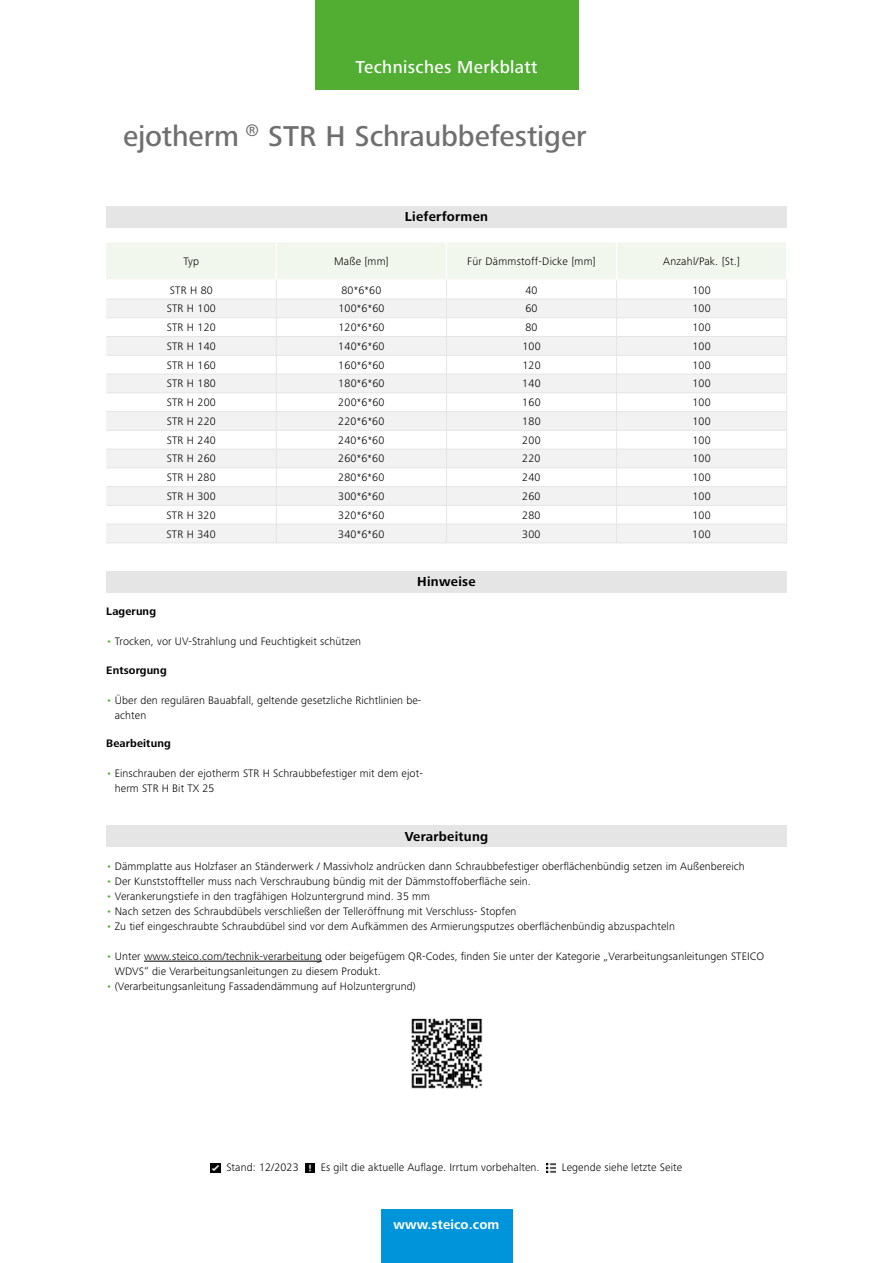
<style>
.page{position:relative;width:893px;height:1263px;background:#fff}
.page>*{position:absolute;margin:0;border:0;box-sizing:border-box;transform-origin:0 0}
.t1{font:500 29.7px "Frutiger Next LTW1 G";letter-spacing:-.005em;color:#706f6f}
.t2{font:500 18px "Frutiger Next LTW1 G";letter-spacing:.02em;color:#fff}
.t3{font:700 13.5px "Frutiger Next LTW1 G";letter-spacing:.02em;color:#000}
.t4{font:700 13.5px "Frutiger Next LTW1 G";letter-spacing:.01em;color:#fff}
.t5{font:300 11.25px/15px "Frutiger Next LTW1 G";letter-spacing:.01em;color:#000}
.t6{font:700 11.25px "Frutiger Next LTW1 G";letter-spacing:.01em;color:#000}
.s1{color:#52ae32}
</style>
<div class="page">
<div style="left:106px;top:206px;width:681px;height:21px;background:#e5e5e5"></div>
<svg style="left:106px;top:242px;width:681px;height:301px"></svg>
<hr style="left:106px;top:543px;width:170px;height:1px;background:#e5e5e5">
<hr style="left:276px;top:543px;width:170px;height:1px;background:#e5e5e5">
<hr style="left:446px;top:543px;width:171px;height:1px;background:#e5e5e5">
<hr style="left:617px;top:543px;width:170px;height:1px;background:#e5e5e5">
<div style="left:106px;top:571px;width:681px;height:21px;background:#e5e5e5"></div>
<div style="left:106px;top:826px;width:681px;height:21px;background:#e5e5e5"></div>
<hr style="left:144px;top:961px;width:178px;height:1px;background:#000">
<img style="left:411px;top:1018px;width:72px;height:71px">
<div style="left:315px;top:0;width:263px;height:89px;background:#52ae32"></div>
<div style="left:381px;top:1210px;width:131px;height:53px;background:#0095db"></div>
<svg style="left:211px;top:1163px;width:9px;height:9px"></svg>
<svg style="left:305px;top:1163px;width:9px;height:9px"></svg>
<svg style="left:546px;top:1163px;width:9px;height:9px"></svg>
<h2 class="t2" style="left:355px;top:56px;width:184px">Technisches Merkblatt</h2>
<h1 class="t1" style="left:123px;top:119px;width:465px">ejotherm <sup>®</sup> STR H Schraubbefestiger</h1>
<p class="t3" style="left:405px;top:209px;width:85px">Lieferformen</p>
<p class="t5" style="left:183px;top:254px;width:17px">Typ</p>
<p class="t5" style="left:334px;top:254px;width:56px">Maße [mm]</p>
<p class="t5" style="left:467px;top:254px;width:130px">Für Dämmstoff-Dicke [mm]</p>
<p class="t5" style="left:663px;top:254px;width:78px">Anzahl/Pak. [St.]</p>
<p class="t5" style="left:170px;top:282px;width:44px">STR H 80</p>
<p class="t5" style="left:341px;top:282px;width:42px">80*6*60</p>
<p class="t5" style="left:525px;top:282px;width:14px">40</p>
<p class="t5" style="left:692px;top:282px;width:20px">100</p>
<p class="t5" style="left:167px;top:301px;width:51px">STR H 100</p>
<p class="t5" style="left:338px;top:301px;width:48px">100*6*60</p>
<p class="t5" style="left:525px;top:301px;width:14px">60</p>
<p class="t5" style="left:692px;top:301px;width:20px">100</p>
<p class="t5" style="left:167px;top:320px;width:51px">STR H 120</p>
<p class="t5" style="left:338px;top:320px;width:48px">120*6*60</p>
<p class="t5" style="left:525px;top:320px;width:14px">80</p>
<p class="t5" style="left:692px;top:320px;width:20px">100</p>
<p class="t5" style="left:167px;top:339px;width:51px">STR H 140</p>
<p class="t5" style="left:338px;top:339px;width:48px">140*6*60</p>
<p class="t5" style="left:522px;top:339px;width:20px">100</p>
<p class="t5" style="left:692px;top:339px;width:20px">100</p>
<p class="t5" style="left:167px;top:357px;width:51px">STR H 160</p>
<p class="t5" style="left:338px;top:357px;width:48px">160*6*60</p>
<p class="t5" style="left:522px;top:357px;width:20px">120</p>
<p class="t5" style="left:692px;top:357px;width:20px">100</p>
<p class="t5" style="left:167px;top:376px;width:51px">STR H 180</p>
<p class="t5" style="left:338px;top:376px;width:48px">180*6*60</p>
<p class="t5" style="left:522px;top:376px;width:20px">140</p>
<p class="t5" style="left:692px;top:376px;width:20px">100</p>
<p class="t5" style="left:167px;top:395px;width:51px">STR H 200</p>
<p class="t5" style="left:338px;top:395px;width:48px">200*6*60</p>
<p class="t5" style="left:522px;top:395px;width:20px">160</p>
<p class="t5" style="left:692px;top:395px;width:20px">100</p>
<p class="t5" style="left:167px;top:414px;width:51px">STR H 220</p>
<p class="t5" style="left:338px;top:414px;width:48px">220*6*60</p>
<p class="t5" style="left:522px;top:414px;width:20px">180</p>
<p class="t5" style="left:692px;top:414px;width:20px">100</p>
<p class="t5" style="left:167px;top:432px;width:51px">STR H 240</p>
<p class="t5" style="left:338px;top:432px;width:48px">240*6*60</p>
<p class="t5" style="left:522px;top:432px;width:20px">200</p>
<p class="t5" style="left:692px;top:432px;width:20px">100</p>
<p class="t5" style="left:167px;top:451px;width:51px">STR H 260</p>
<p class="t5" style="left:338px;top:451px;width:48px">260*6*60</p>
<p class="t5" style="left:522px;top:451px;width:20px">220</p>
<p class="t5" style="left:692px;top:451px;width:20px">100</p>
<p class="t5" style="left:167px;top:470px;width:51px">STR H 280</p>
<p class="t5" style="left:338px;top:470px;width:48px">280*6*60</p>
<p class="t5" style="left:522px;top:470px;width:20px">240</p>
<p class="t5" style="left:692px;top:470px;width:20px">100</p>
<p class="t5" style="left:167px;top:489px;width:51px">STR H 300</p>
<p class="t5" style="left:338px;top:489px;width:48px">300*6*60</p>
<p class="t5" style="left:522px;top:489px;width:20px">260</p>
<p class="t5" style="left:692px;top:489px;width:20px">100</p>
<p class="t5" style="left:167px;top:507px;width:51px">STR H 320</p>
<p class="t5" style="left:338px;top:507px;width:48px">320*6*60</p>
<p class="t5" style="left:522px;top:507px;width:20px">280</p>
<p class="t5" style="left:692px;top:507px;width:20px">100</p>
<p class="t5" style="left:167px;top:526px;width:51px">STR H 340</p>
<p class="t5" style="left:338px;top:526px;width:48px">340*6*60</p>
<p class="t5" style="left:522px;top:526px;width:20px">300</p>
<p class="t5" style="left:692px;top:526px;width:20px">100</p>
<p class="t3" style="left:417px;top:574px;width:60px">Hinweise</p>
<p class="t6" style="left:106px;top:605px;width:51px">Lagerung</p>
<p class="t5" style="left:106px;top:634px;width:256px"><span class="s1">•</span> Trocken, vor UV-Strahlung und Feuchtigkeit schützen</p>
<p class="t6" style="left:106px;top:664px;width:62px">Entsorgung</p>
<p class="t5" style="left:115px;top:693px;width:308px;text-indent:-9px"><span class="s1">•</span> Über den regulären Bauabfall, geltende gesetzliche Richtlinien be&shy;achten</p>
<p class="t6" style="left:106px;top:737px;width:66px">Bearbeitung</p>
<p class="t5" style="left:115px;top:766px;width:310px;text-indent:-9px"><span class="s1">•</span> Einschrauben der ejotherm STR H Schraubbefestiger mit dem ejot&shy;herm STR H Bit TX 25</p>
<p class="t3" style="left:405px;top:828px;width:85px">Verarbeitung</p>
<p class="t5" style="left:106px;top:859px;width:640px"><span class="s1">•</span> Dämmplatte aus Holzfaser an Ständerwerk / Massivholz andrücken dann Schraubbefestiger oberflächenbündig setzen im Außenbereich</p>
<p class="t5" style="left:106px;top:874px;width:426px"><span class="s1">•</span> Der Kunststoffteller muss nach Verschraubung bündig mit der Dämmstoffoberfläche sein.</p>
<p class="t5" style="left:106px;top:889px;width:325px"><span class="s1">•</span> Verankerungstiefe in den tragfähigen Holzuntergrund mind. 35 mm</p>
<p class="t5" style="left:106px;top:904px;width:412px"><span class="s1">•</span> Nach setzen des Schraubdübels verschließen der Telleröffnung mit Verschluss- Stopfen</p>
<p class="t5" style="left:106px;top:919px;width:570px"><span class="s1">•</span> Zu tief eingeschraubte Schraubdübel sind vor dem Aufkämmen des Armierungsputzes oberflächenbündig abzuspachteln</p>
<p class="t5" style="left:115px;top:949px;width:651px;text-indent:-9px"><span class="s1">•</span> Unter www.steico.com/technik-verarbeitung oder beigefügem QR-Codes, finden Sie unter der Kategorie „Verarbeitungsanleitungen STEICO<br>WDVS“ die Verarbeitungsanleitungen zu diesem Produkt.</p>
<p class="t5" style="left:106px;top:979px;width:311px"><span class="s1">•</span> (Verarbeitungsanleitung Fassadendämmung auf Holzuntergrund)</p>
<p class="t5" style="left:226px;top:1160px;width:74px">Stand: 12/2023</p>
<p class="t5" style="left:321px;top:1160px;width:220px">Es gilt die aktuelle Auflage. Irrtum vorbehalten.</p>
<p class="t5" style="left:562px;top:1160px;width:122px">Legende siehe letzte Seite</p>
<p class="t4" style="left:394px;top:1217px;width:107px">www.steico.com</p>
</div>
